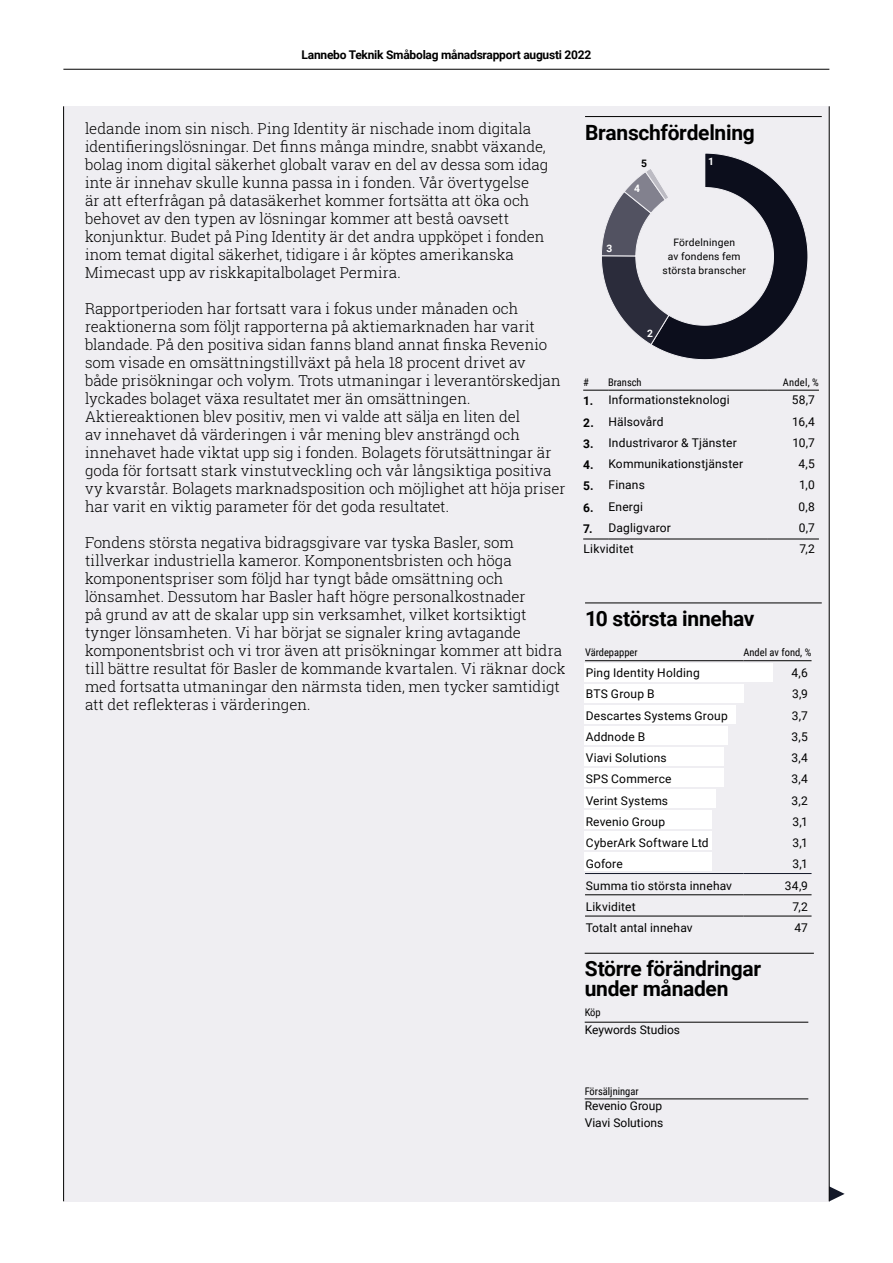
<style>
.page{position:relative;width:893px;height:1263px;background:#fff}
.page>*{position:absolute;margin:0;border:0;box-sizing:border-box;transform-origin:0 0}
.t1{font:700 21px/19.5px "Roboto";letter-spacing:-.015em;color:#000}
.t2{font:300 15px/18px "Roboto Slab";color:#000}
.t3{font:12px/16.5px "Roboto";letter-spacing:.015em;color:#000}
.t4{font:700 12px/21.3px "Roboto";letter-spacing:-.02em;color:#000;text-align:justify}
.t5{font:10.5px "Roboto Condensed";color:#000}
.t6{font:10.2px/14.1px "Roboto";letter-spacing:.025em;color:#000;text-align:center}
.t7{font:700 10.2px "Roboto";color:#fff}
.t8{font:700 10.2px "Roboto";color:#000}
</style>
<div class="page">
<div style="left:64px;top:106px;width:765px;height:1095px;background:#efeef2"></div>
<svg style="left:830px;top:1186px;width:15px;height:15px"></svg>
<hr style="left:63px;top:106px;width:1px;height:1095px;background:#000">
<hr style="left:829px;top:106px;width:1px;height:1095px;background:#000">
<div style="left:584px;top:663px;width:189px;height:19px;background:#fff"></div>
<div style="left:584px;top:684px;width:160px;height:19px;background:#fff"></div>
<div style="left:584px;top:705px;width:152px;height:19px;background:#fff"></div>
<div style="left:584px;top:726px;width:144px;height:19px;background:#fff"></div>
<div style="left:584px;top:747px;width:140px;height:19px;background:#fff"></div>
<div style="left:584px;top:768px;width:140px;height:19px;background:#fff"></div>
<div style="left:584px;top:789px;width:131px;height:19px;background:#fff"></div>
<div style="left:584px;top:810px;width:127px;height:19px;background:#fff"></div>
<div style="left:584px;top:831px;width:127px;height:19px;background:#fff"></div>
<div style="left:584px;top:852px;width:127px;height:19px;background:#fff"></div>
<hr style="left:585px;top:116px;width:237px;height:1px;background:#000">
<hr style="left:585px;top:603px;width:237px;height:1px;background:#000">
<hr style="left:585px;top:873px;width:158px;height:1px;background:#131829">
<hr style="left:743px;top:873px;width:68px;height:1px;background:#131829">
<hr style="left:585px;top:660px;width:158px;height:1px;background:#000">
<hr style="left:743px;top:660px;width:68px;height:1px;background:#000">
<hr style="left:585px;top:894px;width:158px;height:1px;background:#000">
<hr style="left:743px;top:894px;width:68px;height:1px;background:#000">
<hr style="left:585px;top:916px;width:158px;height:1px;background:#000">
<hr style="left:743px;top:916px;width:68px;height:1px;background:#000">
<svg style="left:601px;top:153px;width:207px;height:207px"></svg>
<svg style="left:583px;top:539px;width:25px;height:1px"></svg>
<hr style="left:608px;top:539px;width:160px;height:1px;background:#000">
<hr style="left:768px;top:539px;width:51px;height:1px;background:#000">
<hr style="left:608px;top:390px;width:160px;height:1px;background:#000">
<hr style="left:768px;top:390px;width:51px;height:1px;background:#000">
<svg style="left:583px;top:390px;width:25px;height:1px"></svg>
<hr style="left:585px;top:953px;width:229px;height:1px;background:#000">
<hr style="left:585px;top:1022px;width:223px;height:1px;background:#000">
<hr style="left:585px;top:1099px;width:223px;height:1px;background:#000">
<hr style="left:63px;top:69px;width:766px;height:1px;background:#000">
<p class="t4" style="left:302px;top:43px;width:291px">Lannebo Teknik Småbolag månadsrapport augusti 2022</p>
<p class="t2" style="left:85px;top:119px;width:465px">ledande inom sin nisch. Ping Identity är nischade inom digitala identifieringslösningar. Det finns många mindre, snabbt växande, bolag inom digital säkerhet globalt varav en del av dessa som idag inte är innehav skulle kunna passa in i fonden. Vår övertygelse<br>är att efterfrågan på datasäkerhet kommer fortsätta att öka och behovet av den typen av lösningar kommer att bestå oavsett konjunktur. Budet på Ping Identity är det andra uppköpet i fonden inom temat digital säkerhet, tidigare i år köptes amerikanska Mimecast upp av riskkapitalbolaget Permira.</p>
<p class="t2" style="left:85px;top:299px;width:482px">Rapportperioden har fortsatt vara i fokus under månaden och reaktionerna som följt rapporterna på aktiemarknaden har varit blandade. På den positiva sidan fanns bland annat finska Revenio som visade en omsättningstillväxt på hela 18 procent drivet av<br>både prisökningar och volym. Trots utmaningar i leverantörskedjan lyckades bolaget växa resultatet mer än omsättningen.<br>Aktiereaktionen blev positiv, men vi valde att sälja en liten del<br>av innehavet då värderingen i vår mening blev ansträngd och innehavet hade viktat upp sig i fonden. Bolagets förutsättningar är goda för fortsatt stark vinstutveckling och vår långsiktiga positiva vy kvarstår. Bolagets marknadsposition och möjlighet att höja priser har varit en viktig parameter för det goda resultatet.</p>
<p class="t2" style="left:85px;top:533px;width:482px">Fondens största negativa bidragsgivare var tyska Basler, som tillverkar industriella kameror. Komponentsbristen och höga komponentspriser som följd har tyngt både omsättning och lönsamhet. Dessutom har Basler haft högre personalkostnader<br>på grund av att de skalar upp sin verksamhet, vilket kortsiktigt tynger lönsamheten. Vi har börjat se signaler kring avtagande komponentsbrist och vi tror även att prisökningar kommer att bidra till bättre resultat för Basler de kommande kvartalen. Vi räknar dock med fortsatta utmaningar den närmsta tiden, men tycker samtidigt att det reflekteras i värderingen.</p>
<h1 class="t1" style="left:585px;top:122px;width:171px">Branschfördelning</h1>
<p class="t7" style="left:606px;top:241px;width:7px">3</p>
<p class="t8" style="left:641px;top:156px;width:7px">5</p>
<p class="t7" style="left:634px;top:181px;width:7px">4</p>
<p class="t7" style="left:708px;top:154px;width:7px">1</p>
<p class="t6" style="left:662px;top:235px;width:85px">Fördelningen<br>av fondens fem största branscher</p>
<p class="t7" style="left:647px;top:327px;width:7px">2</p>
<p class="t5" style="left:583px;top:374px;width:7px">#</p>
<p class="t5" style="left:608px;top:374px;width:35px">Bransch</p>
<p class="t5" style="left:783px;top:374px;width:38px">Andel, %</p>
<p class="t4" style="left:583px;top:390px;width:12px">1.<br>2.<br>3.<br>4.<br>5.<br>6.<br>7.</p>
<p class="t3" style="left:608px;top:391px;width:123px">Informationsteknologi</p>
<p class="t3" style="left:792px;top:391px;width:25px">58,7</p>
<p class="t3" style="left:608px;top:412px;width:57px">Hälsovård</p>
<p class="t3" style="left:792px;top:412px;width:24px">16,4</p>
<p class="t3" style="left:608px;top:434px;width:130px">Industrivaror &amp; Tjänster</p>
<p class="t3" style="left:792px;top:434px;width:24px">10,7</p>
<p class="t3" style="left:608px;top:455px;width:136px">Kommunikationstjänster</p>
<p class="t3" style="left:798px;top:455px;width:18px">4,5</p>
<p class="t3" style="left:608px;top:476px;width:38px">Finans</p>
<p class="t3" style="left:799px;top:476px;width:17px">1,0</p>
<p class="t3" style="left:608px;top:498px;width:36px">Energi</p>
<p class="t3" style="left:798px;top:498px;width:18px">0,8</p>
<p class="t3" style="left:608px;top:519px;width:64px">Dagligvaror</p>
<p class="t3" style="left:799px;top:519px;width:18px">0,7</p>
<p class="t3" style="left:584px;top:540px;width:52px">Likviditet</p>
<p class="t3" style="left:799px;top:540px;width:17px">7,2</p>
<h1 class="t1" style="left:585px;top:608px;width:171px">10 största innehav</h1>
<p class="t5" style="left:585px;top:645px;width:54px">Värdepapper</p>
<p class="t5" style="left:743px;top:645px;width:69px">Andel av fond, %</p>
<p class="t3" style="left:586px;top:664px;width:115px">Ping Identity Holding</p>
<p class="t3" style="left:791px;top:664px;width:18px">4,6</p>
<p class="t3" style="left:586px;top:685px;width:70px">BTS Group B</p>
<p class="t3" style="left:792px;top:685px;width:17px">3,9</p>
<p class="t3" style="left:586px;top:707px;width:144px">Descartes Systems Group</p>
<p class="t3" style="left:792px;top:707px;width:18px">3,7</p>
<p class="t3" style="left:586px;top:728px;width:61px">Addnode B</p>
<p class="t3" style="left:792px;top:728px;width:18px">3,5</p>
<p class="t3" style="left:586px;top:749px;width:82px">Viavi Solutions</p>
<p class="t3" style="left:791px;top:749px;width:18px">3,4</p>
<p class="t3" style="left:586px;top:770px;width:87px">SPS Commerce</p>
<p class="t3" style="left:791px;top:770px;width:18px">3,4</p>
<p class="t3" style="left:586px;top:792px;width:84px">Verint Systems</p>
<p class="t3" style="left:791px;top:792px;width:18px">3,2</p>
<p class="t3" style="left:586px;top:813px;width:81px">Revenio Group</p>
<p class="t3" style="left:792px;top:813px;width:17px">3,1</p>
<p class="t3" style="left:586px;top:834px;width:124px">CyberArk Software Ltd</p>
<p class="t3" style="left:792px;top:834px;width:17px">3,1</p>
<p class="t3" style="left:586px;top:855px;width:39px">Gofore</p>
<p class="t3" style="left:792px;top:855px;width:17px">3,1</p>
<p class="t3" style="left:586px;top:877px;width:148px">Summa tio största innehav</p>
<p class="t3" style="left:785px;top:877px;width:25px">34,9</p>
<p class="t3" style="left:586px;top:898px;width:52px">Likviditet</p>
<p class="t3" style="left:792px;top:898px;width:17px">7,2</p>
<p class="t3" style="left:586px;top:919px;width:108px">Totalt antal innehav</p>
<p class="t3" style="left:794px;top:919px;width:15px">47</p>
<h1 class="t1" style="left:585px;top:958px;width:178px">Större förändringar under månaden</h1>
<p class="t5" style="left:585px;top:1005px;width:18px">Köp</p>
<p class="t3" style="left:585px;top:1021px;width:97px">Keywords Studios</p>
<p class="t5" style="left:585px;top:1083px;width:55px">Försäljningar</p>
<p class="t3" style="left:585px;top:1097px;width:80px">Revenio Group<br>Viavi Solutions</p>
</div>
